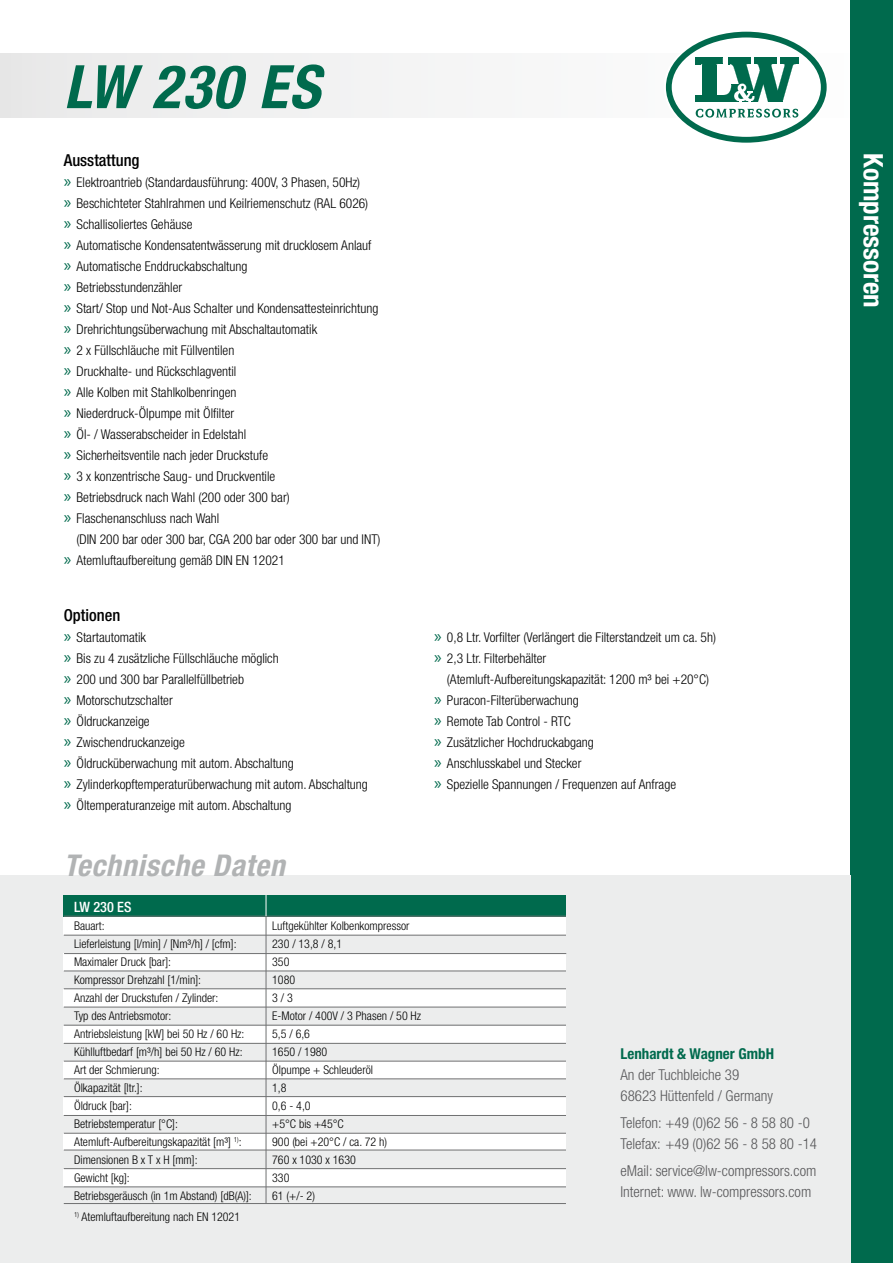
<style>
.page{position:relative;width:893px;height:1263px;background:#fff}
.page>*{position:absolute;margin:0;border:0;box-sizing:border-box;transform-origin:0 0}
.t1{font:italic 700 condensed 60px "Helvetica Neue";letter-spacing:.025em;color:#006a4d}
.t2{font:italic 700 condensed 30px "Helvetica Neue";letter-spacing:.025em;color:#b1b3b4}
.t3{font:700 condensed 27px "Helvetica Neue";color:#fff}
.t4{font:500 condensed 16.5px "Helvetica Neue";color:#000}
.t5{font:300 condensed 15px/21px "Helvetica Neue";color:#58585a}
.t6{font:700 condensed 15px "Helvetica Neue";color:#006a4d}
.t7{font:500 condensed 14.25px "Helvetica Neue";color:#fff}
.t8{font:300 condensed 13.5px/21px "Helvetica Neue";color:#000}
.t9{font:300 condensed 12px/18px "Helvetica Neue";color:#000}
.s1{font-family:"Myriad Pro";font-weight:400;font-stretch:normal;font-size:18px;color:#006a4d}
</style>
<div class="page">
<div style="left:0;top:54px;width:893px;height:64px;background:#f2f2f3"></div>
<svg style="left:664px;top:30px;width:164px;height:114px"></svg>
<svg style="left:669px;top:35px;width:155px;height:105px;fill:#fff"></svg>
<div style="left:666px;top:32px;width:161px;height:111px;border:6px solid #006a4d;border-radius:50%"></div>
<svg style="left:695px;top:58px;width:104px;height:45px"></svg>
<svg style="left:696px;top:109px;width:102px;height:9px"></svg>
<div style="left:850px;top:0;width:43px;height:1263px;background:#006a4d"></div>
<div style="left:0;top:876px;width:850px;height:387px;background:#eceded"></div>
<div style="left:64px;top:916px;width:502px;height:278px;background:#fff"></div>
<div style="left:64px;top:1187px;width:502px;height:18px;background:#eceded"></div>
<div style="left:64px;top:1150px;width:502px;height:19px;background:#eceded"></div>
<div style="left:64px;top:1115px;width:502px;height:18px;background:#eceded"></div>
<div style="left:64px;top:1079px;width:502px;height:18px;background:#eceded"></div>
<div style="left:64px;top:1043px;width:502px;height:18px;background:#eceded"></div>
<div style="left:64px;top:1007px;width:502px;height:18px;background:#eceded"></div>
<div style="left:64px;top:971px;width:502px;height:18px;background:#eceded"></div>
<hr style="left:64px;top:971px;width:502px;height:1px;background:#707172">
<hr style="left:64px;top:988px;width:502px;height:1px;background:#707172">
<hr style="left:64px;top:1007px;width:502px;height:1px;background:#707172">
<hr style="left:64px;top:1025px;width:502px;height:1px;background:#707172">
<hr style="left:64px;top:1043px;width:502px;height:1px;background:#707172">
<hr style="left:64px;top:1061px;width:502px;height:1px;background:#707172">
<hr style="left:64px;top:1078px;width:502px;height:1px;background:#707172">
<hr style="left:64px;top:1096px;width:502px;height:1px;background:#707172">
<hr style="left:64px;top:1115px;width:502px;height:1px;background:#707172">
<hr style="left:64px;top:1133px;width:502px;height:1px;background:#707172">
<hr style="left:64px;top:1186px;width:502px;height:1px;background:#707172">
<hr style="left:64px;top:1150px;width:502px;height:1px;background:#707172">
<hr style="left:64px;top:1168px;width:502px;height:1px;background:#707172">
<div style="left:64px;top:895px;width:502px;height:21px;background:#006a4d"></div>
<div style="left:64px;top:935px;width:502px;height:18px;background:#eceded"></div>
<hr style="left:64px;top:953px;width:502px;height:1px;background:#707172">
<hr style="left:64px;top:1203px;width:502px;height:1px;background:#707172">
<hr style="left:64px;top:935px;width:502px;height:1px;background:#707172">
<hr style="left:64px;top:916px;width:502px;height:1px;background:#707172">
<svg style="left:266px;top:895px;width:1px;height:21px"></svg>
<hr style="left:266px;top:916px;width:1px;height:287px;background:#707172">
<h1 class="t1" style="left:64px;top:50px;width:258px">LW 230 ES</h1>
<p class="t4" style="left:64px;top:150px;width:77px">Ausstattung</p>
<p class="t8" style="left:64px;top:172px;width:316px"><span class="s1">»</span> Elektroantrieb (Standardausführung: 400V, 3 Phasen, 50Hz)<br><span class="s1">»</span> Beschichteter Stahlrahmen und Keilriemenschutz (RAL 6026) <span class="s1">»</span> Schallisoliertes Gehäuse<br><span class="s1">»</span> Automatische Kondensatentwässerung mit drucklosem Anlauf <span class="s1">»</span> Automatische Enddruckabschaltung<br><span class="s1">»</span> Betriebsstundenzähler<br><span class="s1">»</span> Start/ Stop und Not-Aus Schalter und Kondensattesteinrichtung <span class="s1">»</span> Drehrichtungsüberwachung mit Abschaltautomatik<br><span class="s1">»</span> 2 x Füllschläuche mit Füllventilen<br><span class="s1">»</span> Druckhalte- und Rückschlagventil<br><span class="s1">»</span> Alle Kolben mit Stahlkolbenringen<br><span class="s1">»</span> Niederdruck-Ölpumpe mit Ölfilter<br><span class="s1">»</span> Öl- / Wasserabscheider in Edelstahl<br><span class="s1">»</span> Sicherheitsventile nach jeder Druckstufe<br><span class="s1">»</span> 3 x konzentrische Saug- und Druckventile<br><span class="s1">»</span> Betriebsdruck nach Wahl (200 oder 300 bar)<br><span class="s1">»</span> Flaschenanschluss nach Wahl</p>
<p class="t8" style="left:64px;top:529px;width:318px;text-indent:13px">(DIN 200 bar oder 300 bar, CGA 200 bar oder 300 bar und INT) <span class="s1">»</span> Atemluftaufbereitung gemäß DIN EN 12021</p>
<p class="t4" style="left:64px;top:605px;width:58px">Optionen</p>
<p class="t8" style="left:64px;top:627px;width:306px"><span class="s1">»</span> Startautomatik<br><span class="s1">»</span> Bis zu 4 zusätzliche Füllschläuche möglich<br><span class="s1">»</span> 200 und 300 bar Parallelfüllbetrieb<br><span class="s1">»</span> Motorschutzschalter<br><span class="s1">»</span> Öldruckanzeige<br><span class="s1">»</span> Zwischendruckanzeige<br><span class="s1">»</span> Öldrucküberwachung mit autom. Abschaltung<br><span class="s1">»</span> Zylinderkopftemperaturüberwachung mit autom. Abschaltung <span class="s1">»</span> Öltemperaturanzeige mit autom. Abschaltung</p>
<p class="t8" style="left:434px;top:627px;width:283px"><span class="s1">»</span> 0,8 Ltr. Vorfilter (Verlängert die Filterstandzeit um ca. 5h) <span class="s1">»</span> 2,3 Ltr. Filterbehälter</p>
<p class="t8" style="left:434px;top:669px;width:276px;text-indent:13px">(Atemluft-Aufbereitungskapazität: 1200 m³ bei +20°C) <span class="s1">»</span> Puracon-Filterüberwachung<br><span class="s1">»</span> Remote Tab Control - RTC<br><span class="s1">»</span> Zusätzlicher Hochdruckabgang<br><span class="s1">»</span> Anschlusskabel und Stecker<br><span class="s1">»</span> Spezielle Spannungen / Frequenzen auf Anfrage</p>
<h2 class="t2" style="left:64px;top:847px;width:223px">Technische Daten</h2>
<p class="t7" style="left:74px;top:898px;width:59px">LW 230 ES</p>
<p class="t9" style="left:74px;top:916px;width:179px">Bauart:<br>Lieferleistung [l/min] / [Nm³/h] / [cfm]:<br>Maximaler Druck [bar]:<br>Kompressor Drehzahl [1/min]:<br>Anzahl der Druckstufen / Zylinder:<br>Typ des Antriebsmotor:<br>Antriebsleistung [kW] bei 50 Hz / 60 Hz:<br>Kühlluftbedarf [m³/h] bei 50 Hz / 60 Hz:<br>Art der Schmierung:<br>Ölkapazität [ltr.]:<br>Öldruck [bar]:<br>Betriebstemperatur [°C]:<br>Atemluft-Aufbereitungskapazität [m³] <sup>1)</sup>:<br>Dimensionen B x T x H [mm]:<br>Gewicht [kg]:<br>Betriebsgeräusch (in 1m Abstand) [dB(A)]:</p>
<p class="t9" style="left:74px;top:1207px;width:168px"><sup>1)</sup> Atemluftaufbereitung nach EN 12021</p>
<p class="t9" style="left:272px;top:917px;width:150px">Luftgekühlter Kolbenkompressor<br>230 / 13,8 / 8,1<br>350<br>1080<br>3 / 3<br>E-Motor / 400V / 3 Phasen / 50 Hz<br>5,5 / 6,6<br>1650 / 1980<br>Ölpumpe + Schleuderöl<br>1,8<br>0,6 - 4,0<br>+5°C bis +45°C<br>900 (bei +20°C / ca. 72 h)<br>760 x 1030 x 1630<br>330<br>61 (+/- 2)</p>
<p class="t6" style="left:620px;top:1044px;width:155px">Lenhardt &amp; Wagner GmbH</p>
<p class="t5" style="left:620px;top:1064px;width:154px">An der Tuchbleiche 39<br>68623 Hüttenfeld / Germany</p>
<p class="t5" style="left:620px;top:1112px;width:198px">Telefon: +49 (0)62 56 - 8 58 80 -0<br>Telefax: +49 (0)62 56 - 8 58 80 -14</p>
<p class="t5" style="left:620px;top:1160px;width:197px">eMail: service@lw-compressors.com<br>Internet: www. lw-compressors.com</p>
<h3 class="t3" style="left:890px;top:153px;width:156px;rotate:90deg">Kompressoren</h3>
</div>
